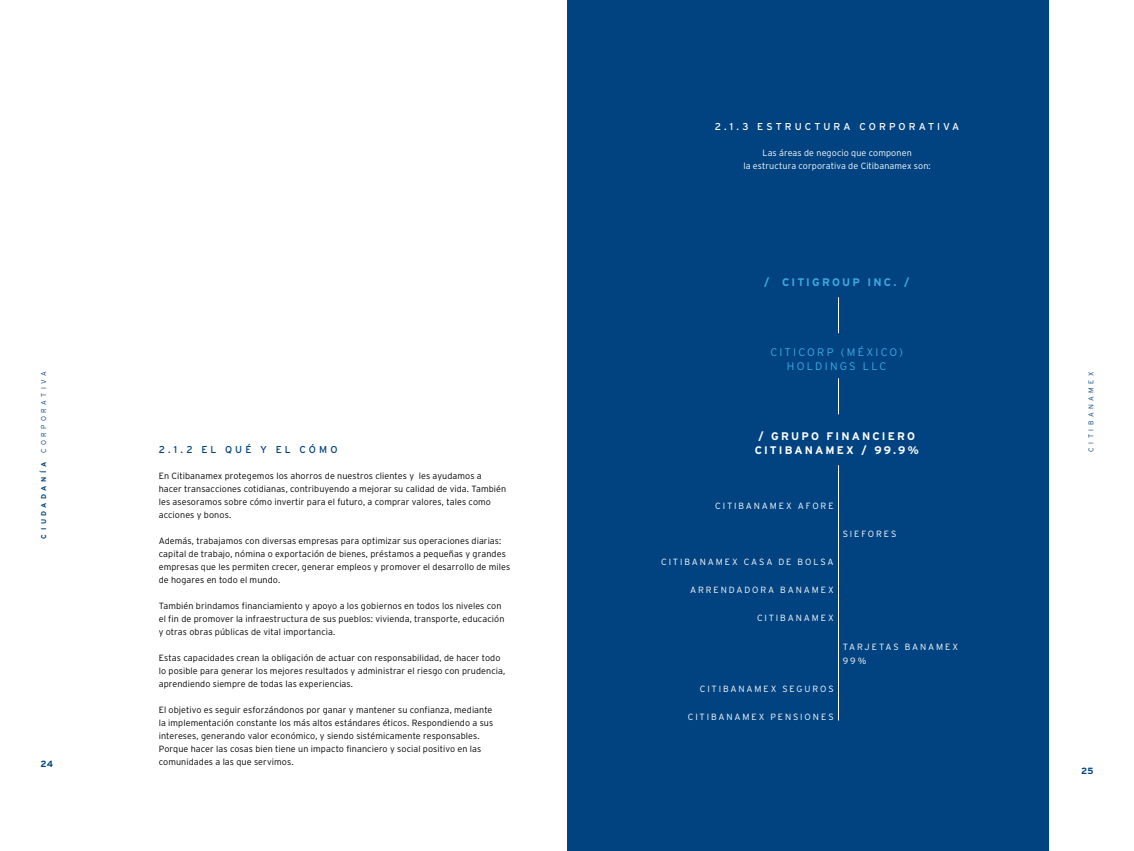
<style>
.page{position:relative;width:1134px;height:851px;background:#fff}
.page>*{position:absolute;margin:0;border:0;box-sizing:border-box;transform-origin:0 0}
.t1{font:700 11px/14px "Interstate";letter-spacing:.195em;color:#fff;text-align:center}
.t2{font:300 11px/14px "Interstate";letter-spacing:.205em;color:#3daae1;text-align:center}
.t3{font:700 11px "Interstate";letter-spacing:.195em;color:#3daae1}
.t4{font:10px "Interstate";letter-spacing:.3em;color:#fff}
.t5{font:10px "Interstate";letter-spacing:.31em;color:#004380}
.t6{font:300 9px/13px "Interstate";letter-spacing:.01em;color:#000}
.t7{font:300 9px/14.2px "Interstate";letter-spacing:.205em;color:#fff}
.t8{font:300 9px/13px "Interstate";letter-spacing:.01em;color:#fff;text-align:center}
.t9{font:700 9px "Interstate";color:#004380}
.t10{font:300 7px "Interstate";letter-spacing:.5em;color:#004380}
.t11{font:700 7px "Interstate";letter-spacing:.5em;color:#004380}
</style>
<div class="page">
<div style="left:567px;top:0;width:482px;height:850px;background:#004380"></div>
<hr style="left:838px;top:465px;width:1px;height:255px;background:#fff">
<hr style="left:838px;top:378px;width:1px;height:36px;background:#fff">
<hr style="left:838px;top:297px;width:1px;height:36px;background:#fff">
<p class="t4" style="left:715px;top:121px;width:246px">2.1.3 ESTRUCTURA CORPORATIVA</p>
<p class="t8" style="left:743px;top:146px;width:189px">Las áreas de negocio que componen<br>la estructura corporativa de Citibanamex son:</p>
<p class="t3" style="left:764px;top:275px;width:147px">/ CITIGROUP INC. /</p>
<p class="t2" style="left:770px;top:344px;width:134px">CITICORP (MÉXICO)<br>HOLDINGS LLC</p>
<p class="t10" style="left:40px;top:453px;width:83px;rotate:-90deg">CORPORATIVA</p>
<p class="t10" style="left:1087px;top:451px;width:81px;rotate:-90deg">CITIBANAMEX</p>
<p class="t1" style="left:755px;top:428px;width:166px">/ GRUPO FINANCIERO<br>CITIBANAMEX / 99.9%</p>
<p class="t5" style="left:159px;top:443px;width:180px">2.1.2 EL QUÉ Y EL CÓMO</p>
<p class="t6" style="left:159px;top:469px;width:349px">En Citibanamex protegemos los ahorros de nuestros clientes y les ayudamos a hacer transacciones cotidianas, contribuyendo a mejorar su calidad de vida. También les asesoramos sobre cómo invertir para el futuro, a comprar valores, tales como acciones y bonos.</p>
<p class="t6" style="left:159px;top:534px;width:353px">Además, trabajamos con diversas empresas para optimizar sus operaciones diarias: capital de trabajo, nómina o exportación de bienes, préstamos a pequeñas y grandes empresas que les permiten crecer, generar empleos y promover el desarrollo de miles de hogares en todo el mundo.</p>
<p class="t6" style="left:159px;top:599px;width:347px">También brindamos financiamiento y apoyo a los gobiernos en todos los niveles con el fin de promover la infraestructura de sus pueblos: vivienda, transporte, educación y otras obras públicas de vital importancia.</p>
<p class="t6" style="left:159px;top:651px;width:348px">Estas capacidades crean la obligación de actuar con responsabilidad, de hacer todo lo posible para generar los mejores resultados y administrar el riesgo con prudencia, aprendiendo siempre de todas las experiencias.</p>
<p class="t6" style="left:159px;top:703px;width:336px">El objetivo es seguir esforzándonos por ganar y mantener su confianza, mediante la implementación constante los más altos estándares éticos. Respondiendo a sus intereses, generando valor económico, y siendo sistémicamente responsables.<br>Porque hacer las cosas bien tiene un impacto financiero y social positivo en las comunidades a las que servimos.</p>
<p class="t11" style="left:40px;top:538px;width:78px;rotate:-90deg">CIUDADANÍA</p>
<p class="t7" style="left:715px;top:498px;width:120px">CITIBANAMEX AFORE</p>
<p class="t7" style="left:843px;top:526px;width:55px">SIEFORES</p>
<p class="t7" style="left:661px;top:554px;width:174px">CITIBANAMEX CASA DE BOLSA</p>
<p class="t7" style="left:690px;top:582px;width:145px">ARRENDADORA BANAMEX</p>
<p class="t7" style="left:757px;top:611px;width:78px">CITIBANAMEX</p>
<p class="t7" style="left:843px;top:639px;width:117px">TARJETAS BANAMEX<br>99%</p>
<p class="t7" style="left:700px;top:681px;width:135px">CITIBANAMEX SEGUROS</p>
<p class="t7" style="left:688px;top:709px;width:147px">CITIBANAMEX PENSIONES</p>
<p class="t9" style="left:41px;top:758px;width:14px">24</p>
<p class="t9" style="left:1081px;top:765px;width:14px">25</p>
</div>
